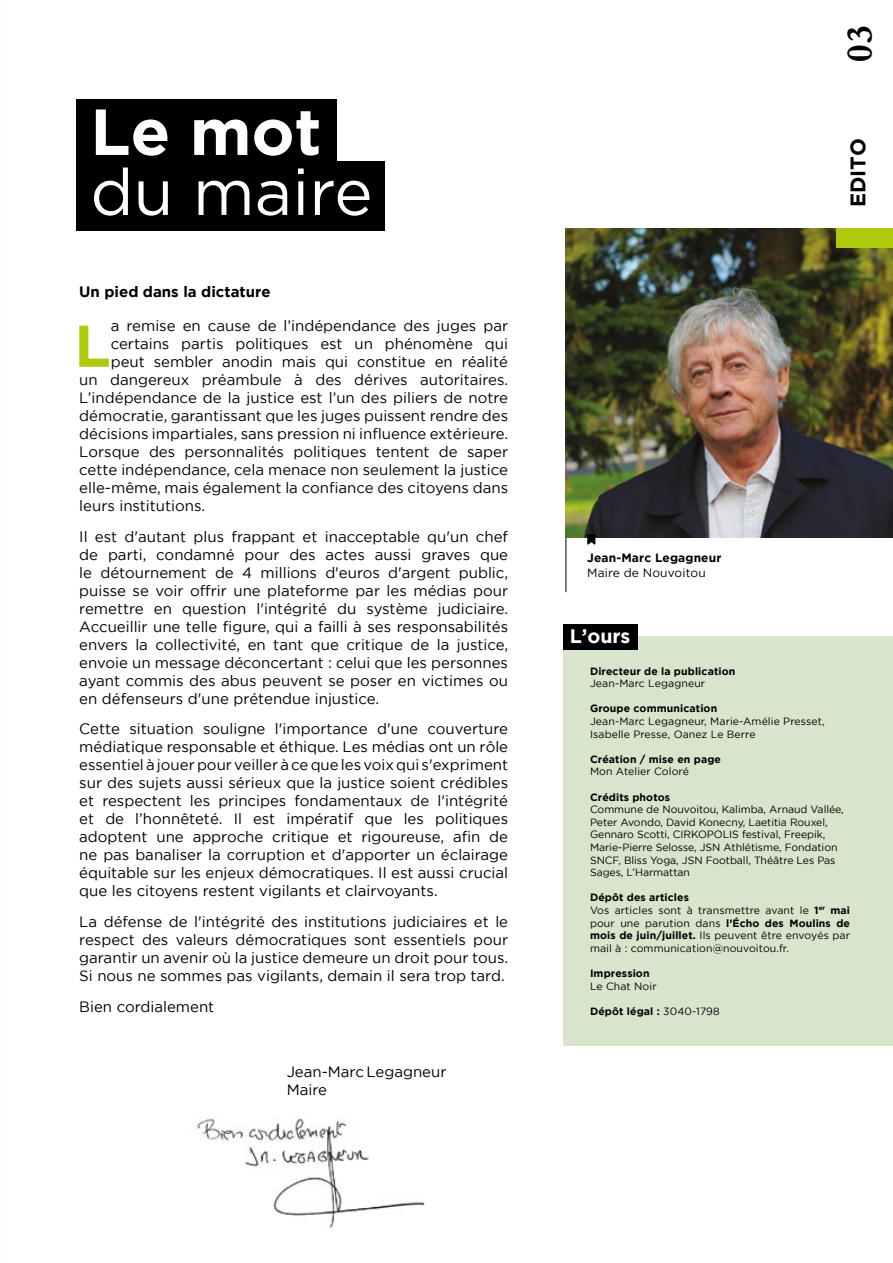
<style>
.page{position:relative;width:893px;height:1263px;background:#fff}
.page>*{position:absolute;margin:0;border:0;box-sizing:border-box;transform-origin:0 0}
.t1{font:64.95px "Gotham";color:#fff}
.t2{font:700 64.95px "Gotham";color:#fff}
.t3{font:700 58.8px "Gotham";color:#afca0b}
.t4{font:700 37.5px "Garamond";color:#000}
.t5{font:700 21px "Gotham";color:#000}
.t6{font:700 19.5px "Gotham";color:#fff}
.t7{font:15px/18px "Gotham";color:#000;text-align:justify}
.t8{font:700 15px "Gotham";color:#000}
.t9{font:700 12px "Gotham";letter-spacing:.01em;color:#000}
.t10{font:12px "Gotham";letter-spacing:.01em;color:#000}
.t11{font:10.5px/12.6px "Gotham";letter-spacing:-.005em;color:#000}
.t12{font:700 10.5px "Gotham";letter-spacing:.01em;color:#000}
.s1{font-weight:700}
.s2{font-weight:400}
</style>
<div class="page">
<hr style="left:566px;top:531px;width:1px;height:61px;background:#000">
<div style="left:563px;top:636px;width:330px;height:409px;background:#d8e5cc"></div>
<div style="left:76px;top:99px;width:260px;height:70px;background:#000"></div>
<div style="left:76px;top:161px;width:309px;height:70px;background:#000"></div>
<img style="left:566px;top:228px;width:327px;height:309px">
<div style="left:563px;top:624px;width:74px;height:25px;background:#000"></div>
<div style="left:836px;top:229px;width:57px;height:19px;background:#afca0b"></div>
<img style="left:196px;top:1117px;width:229px;height:111px">
<svg style="left:587px;top:534px;width:8px;height:11px"></svg>
<h1 class="t2" style="left:90px;top:94px;width:233px">Le mot</h1>
<h1 class="t1" style="left:90px;top:156px;width:284px">du maire</h1>
<p class="t8" style="left:79px;top:283px;width:193px">Un pied dans la dictature</p>
<h2 class="t3" style="left:74px;top:312px;width:38px">L</h2>
<p class="t7" style="left:111px;top:316px;width:399px">a remise en cause de l’indépendance des juges par</p>
<p class="t7" style="left:111px;top:334px;width:399px">certains partis politiques est un phénomène qui</p>
<p class="t7" style="left:111px;top:352px;width:399px">peut sembler anodin mais qui constitue en réalité</p>
<p class="t7" style="left:79px;top:370px;width:430px">un dangereux préambule à des dérives autoritaires.</p>
<p class="t7" style="left:79px;top:388px;width:430px">L’indépendance de la justice est l’un des piliers de notre</p>
<p class="t7" style="left:79px;top:406px;width:430px">démocratie, garantissant que les juges puissent rendre des</p>
<p class="t7" style="left:79px;top:424px;width:430px">décisions impartiales, sans pression ni influence extérieure.</p>
<p class="t7" style="left:79px;top:442px;width:430px">Lorsque des personnalités politiques tentent de saper</p>
<p class="t7" style="left:79px;top:460px;width:430px">cette indépendance, cela menace non seulement la justice</p>
<p class="t7" style="left:79px;top:478px;width:430px">elle-même, mais également la confiance des citoyens dans</p>
<p class="t7" style="left:79px;top:496px;width:127px">leurs institutions.</p>
<p class="t7" style="left:79px;top:527px;width:430px">Il est d'autant plus frappant et inacceptable qu'un chef de parti, condamné pour des actes aussi graves que le détournement de 4 millions d'euros d'argent public, puisse se voir offrir une plateforme par les médias pour remettre en question l'intégrité du système judiciaire.<br>Accueillir une telle figure, qui a failli à ses responsabilités envers la collectivité, en tant que critique de la justice, envoie un message déconcertant : celui que les personnes ayant commis des abus peuvent se poser en victimes ou en défenseurs d'une prétendue injustice.</p>
<p class="t7" style="left:79px;top:720px;width:430px">Cette situation souligne l'importance d'une couverture médiatique responsable et éthique. Les médias ont un rôle essentiel à jouer pour veiller à ce que les voix qui s'expriment sur des sujets aussi sérieux que la justice soient crédibles et respectent les principes fondamentaux de l'intégrité et de l’honnêteté. Il est impératif que les politiques adoptent une approche critique et rigoureuse, afin de ne pas banaliser la corruption et d'apporter un éclairage équitable sur les enjeux démocratiques. Il est aussi crucial que les citoyens restent vigilants et clairvoyants.</p>
<p class="t7" style="left:79px;top:912px;width:430px">La défense de l'intégrité des institutions judiciaires et le respect des valeurs démocratiques sont essentiels pour garantir un avenir où la justice demeure un droit pour tous.<br>Si nous ne sommes pas vigilants, demain il sera trop tard.</p>
<p class="t7" style="left:79px;top:997px;width:137px">Bien cordialement</p>
<p class="t7" style="left:287px;top:1062px;width:161px">Jean-Marc Legagneur<br>Maire</p>
<h3 class="t4" style="left:834px;top:62px;width:38px;rotate:-90deg">03</h3>
<h3 class="t5" style="left:846px;top:207px;width:71px;rotate:-90deg">EDITO</h3>
<p class="t9" style="left:587px;top:551px;width:136px">Jean-Marc Legagneur</p>
<p class="t10" style="left:587px;top:566px;width:120px">Maire de Nouvoitou</p>
<h3 class="t6" style="left:570px;top:625px;width:62px">L’ours</h3>
<p class="t12" style="left:590px;top:665px;width:147px">Directeur de la publication</p>
<p class="t11" style="left:590px;top:677px;width:117px">Jean-Marc Legagneur</p>
<p class="t12" style="left:590px;top:702px;width:129px">Groupe communication</p>
<p class="t11" style="left:590px;top:715px;width:236px">Jean-Marc Legagneur, Marie-Amélie Presset,<br>Isabelle Presse, Oanez Le Berre</p>
<p class="t12" style="left:590px;top:753px;width:132px">Création / mise en page</p>
<p class="t11" style="left:590px;top:765px;width:101px">Mon Atelier Coloré</p>
<p class="t12" style="left:590px;top:791px;width:82px">Crédits photos</p>
<p class="t11" style="left:590px;top:803px;width:255px">Commune de Nouvoitou, Kalimba, Arnaud Vallée, Peter Avondo, David Konecny, Laetitia Rouxel, Gennaro Scotti, CIRKOPOLIS festival, Freepik, Marie-Pierre Selosse, JSN Athlétisme, Fondation SNCF, Bliss Yoga, JSN Football, Théâtre Les Pas Sages, L’Harmattan</p>
<p class="t11" style="left:590px;top:891px;width:262px"><span class="s1">Dépôt des articles<br></span>Vos articles sont à transmettre avant le <span class="s1">1</span><sup>er</sup> <span class="s1">mai </span>pour une parution dans <span class="s1">l’Écho des Moulins de mois de juin/juillet.</span> Ils peuvent être envoyés par mail à : communication@nouvoitou.fr.</p>
<p class="t12" style="left:590px;top:967px;width:61px">Impression</p>
<p class="t11" style="left:590px;top:979px;width:68px">Le Chat Noir</p>
<p class="t12" style="left:590px;top:1005px;width:131px">Dépôt légal : <span class="s2">3040-1798</span></p>
</div>
